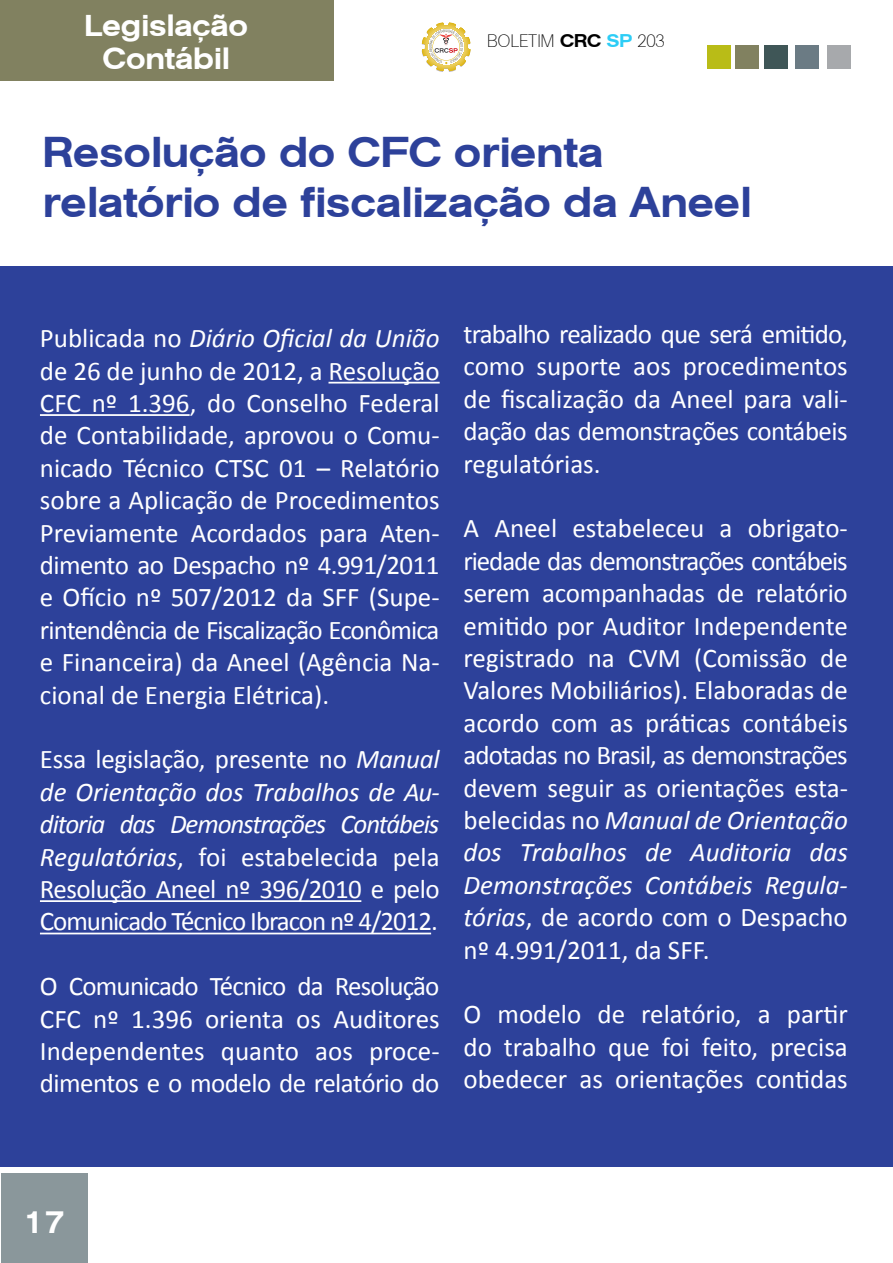
<style>
.page{position:relative;width:893px;height:1263px;background:#fff}
.page>*{position:absolute;margin:0;border:0;box-sizing:border-box;transform-origin:0 0}
.t1{font:42px/50.4px "Agent Ext Med DB Normal";color:#2d419a}
.t2{font:31.5px "Agent Ext Med DB Normal";color:#fff}
.t3{font:30px/33px "Agent Ext Med DB Normal";color:#fff;text-align:center}
.t4{font:27px/32.4px "Calibri";color:#fff;text-align:justify}
.t5{font:18px "Agent Light DB Normal";color:#000}
.s1{font-family:"Agent Ext Med DB Normal"}
.s2{font-family:"Agent Ext Med DB Normal";color:#2dcdf6}
.s3{font-style:italic}
</style>
<div class="page">
<div style="left:0;top:266px;width:893px;height:900px;background:#2d419a"></div>
<div style="left:1px;top:1174px;width:87px;height:89px;background:#8a979b"></div>
<hr style="left:328px;top:382px;width:112px;height:1px;background:#fff">
<hr style="left:40px;top:414px;width:150px;height:2px;background:#fff">
<hr style="left:40px;top:900px;width:321px;height:2px;background:#fff">
<hr style="left:40px;top:933px;width:391px;height:1px;background:#fff">
<div style="left:0;top:0;width:333px;height:81px;background:#818160"></div>
<div style="left:707px;top:45px;width:23px;height:24px;background:#b9bc17"></div>
<div style="left:735px;top:45px;width:24px;height:24px;background:#818160"></div>
<div style="left:764px;top:45px;width:24px;height:24px;background:#3f5657"></div>
<div style="left:795px;top:45px;width:23px;height:24px;background:#6b7b84"></div>
<div style="left:827px;top:45px;width:23px;height:24px;background:#a7a9ac"></div>
<svg style="left:422px;top:22px;width:49px;height:50px"></svg>
<p class="t3" style="left:85px;top:9px;width:165px">Legislação<br>Contábil</p>
<p class="t5" style="left:488px;top:31px;width:179px">BOLETIM <span class="s1">CRC</span> <span class="s2">SP</span> 203</p>
<h1 class="t1" style="left:43px;top:127px;width:710px">Resolução do CFC orienta relatório de fiscalização da Aneel</h1>
<p class="t4" style="left:40px;top:321px;width:401px">Publicada no <span class="s3">Diário Oficial da União </span>de 26 de junho de 2012, a Resolução CFC nº 1.396, do Conselho Federal de Contabilidade, aprovou o Comu&shy;nicado Técnico CTSC 01 – Relatório sobre a Aplicação de Procedimentos Previamente Acordados para Aten&shy;dimento ao Despacho nº 4.991/2011 e Ofício nº 507/2012 da SFF (Supe&shy;rintendência de Fiscalização Econômica e Financeira) da Aneel (Agência Na&shy;cional de Energia Elétrica).</p>
<p class="t4" style="left:40px;top:742px;width:401px">Essa legislação, presente no <span class="s3">Manual de Orientação dos Trabalhos de Au&shy;ditoria das Demonstrações Contábeis Regulatórias</span>, foi estabelecida pela Resolução Aneel nº 396/2010 e pelo Comunicado Técnico Ibracon nº 4/2012.</p>
<p class="t4" style="left:40px;top:969px;width:401px">O Comunicado Técnico da Resolução CFC nº 1.396 orienta os Auditores Independentes quanto aos proce&shy;dimentos e o modelo de relatório do</p>
<p class="t4" style="left:463px;top:316px;width:386px">trabalho realizado que será emitido, como suporte aos procedimentos de fiscalização da Aneel para vali&shy;dação das demonstrações contábeis regulatórias.</p>
<p class="t4" style="left:463px;top:511px;width:386px">A Aneel estabeleceu a obrigato&shy;riedade das demonstrações contábeis serem acompanhadas de relatório emitido por Auditor Independente registrado na CVM (Comissão de Valores Mobiliários). Elaboradas de acordo com as práticas contábeis adotadas no Brasil, as demonstrações devem seguir as orientações esta&shy;belecidas no <span class="s3">Manual de Orientação dos Trabalhos de Auditoria das Demonstrações Contábeis Regula&shy;tórias</span>, de acordo com o Despacho nº 4.991/2011, da SFF.</p>
<p class="t4" style="left:463px;top:997px;width:386px">O modelo de relatório, a partir do trabalho que foi feito, precisa obedecer as orientações contidas</p>
<p class="t2" style="left:24px;top:1204px;width:43px">17</p>
</div>
